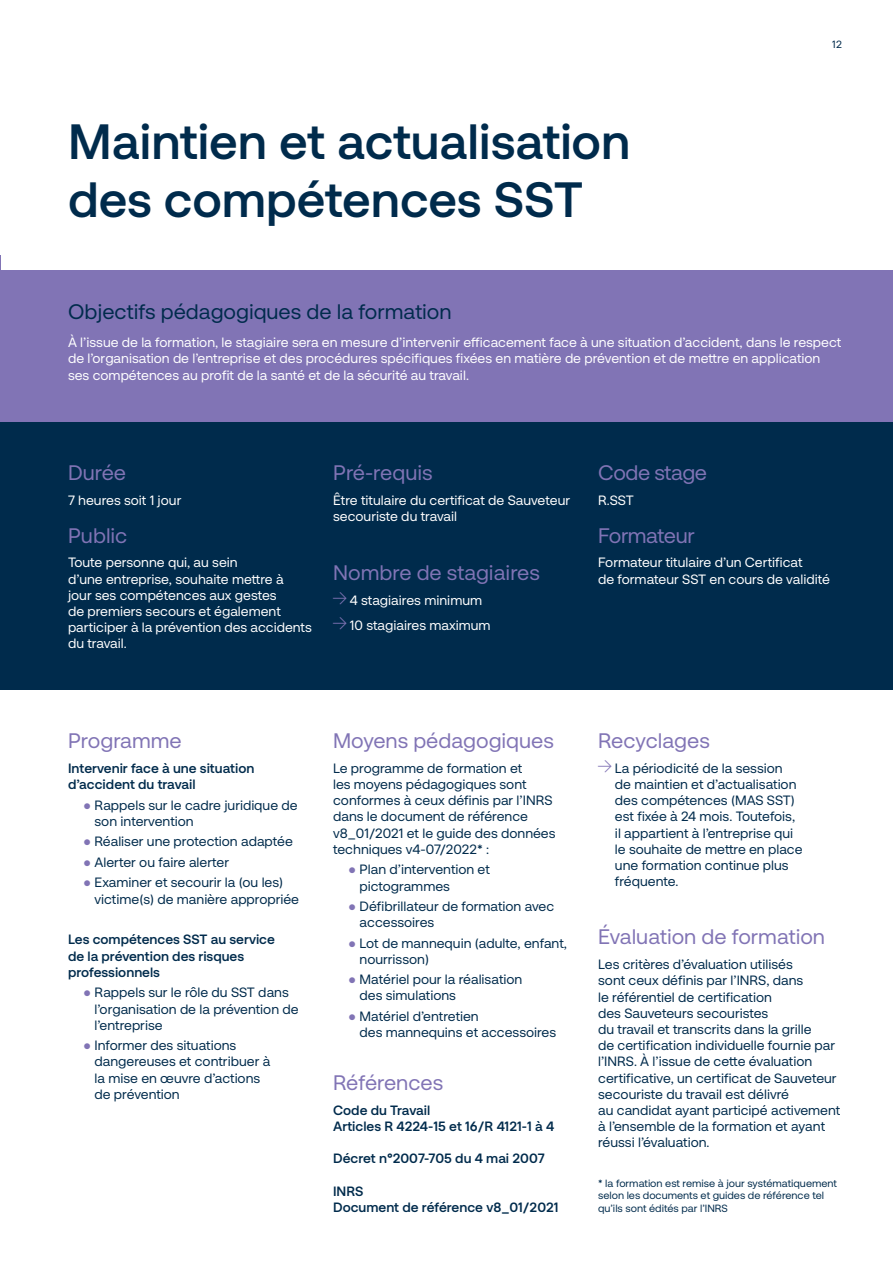
<style>
.page{position:relative;width:893px;height:1263px;background:#fff}
.page>*{position:absolute;margin:0;border:0;box-sizing:border-box;transform-origin:0 0}
.t1{font:700 49.5px/57px "Securitas Pro";letter-spacing:-.005em;color:#002b4c}
.t2{font:21px "Securitas Pro";color:#8174b5}
.t3{font:21px "Securitas Pro";color:#002b4c}
.t4{font:21px "Securitas Pro";letter-spacing:-.02em;color:#8174b5}
.t5{font:21px "Securitas Pro";letter-spacing:-.025em;color:#8174b5}
.t6{font:13.5px/16.2px "Securitas Pro";color:#002b4c}
.t7{font:13.5px/16.2px "Securitas Pro";color:#fff}
.t8{font:700 13.5px/16.2px "Securitas Pro";color:#002b4c}
.t9{font:10.5px/12.6px "Securitas Pro";color:#002b4c}
.s1{font-family:"Arial";font-weight:700;color:#8174b5}
</style>
<div class="page">
<hr style="left:0;top:255px;width:1px;height:170px;background:#8174b5">
<hr style="left:0;top:422px;width:1px;height:252px;background:#002b4c">
<div style="left:1px;top:270px;width:892px;height:170px;background:#8174b5"></div>
<div style="left:1px;top:422px;width:892px;height:267px;background:#002b4c"></div>
<h1 class="t1" style="left:68px;top:114px;width:564px">Maintien et actualisation des compétences SST</h1>
<h2 class="t3" style="left:68px;top:298px;width:385px">Objectifs pédagogiques de la formation</h2>
<p class="t9" style="left:832px;top:37px;width:11px">12</p>
<p class="t7" style="left:68px;top:334px;width:775px">À l’issue de la formation, le stagiaire sera en mesure d’intervenir efficacement face à une situation d’accident, dans le respect de l’organisation de l’entreprise et des procédures spécifiques fixées en matière de prévention et de mettre en application ses compétences au profit de la santé et de la sécurité au travail.</p>
<h2 class="t2" style="left:68px;top:459px;width:60px">Durée</h2>
<p class="t7" style="left:68px;top:491px;width:115px">7 heures soit 1 jour</p>
<h2 class="t2" style="left:68px;top:522px;width:61px">Public</h2>
<p class="t7" style="left:68px;top:554px;width:245px">Toute personne qui, au sein<br>d’une entreprise, souhaite mettre à<br>jour ses compétences aux gestes<br>de premiers secours et également participer à la prévention des accidents du travail.</p>
<h2 class="t2" style="left:333px;top:460px;width:101px">Pré-requis</h2>
<p class="t7" style="left:333px;top:492px;width:239px">Être titulaire du certificat de Sauveteur secouriste du travail</p>
<h2 class="t2" style="left:333px;top:560px;width:208px">Nombre de stagiaires</h2>
<p class="t7" style="left:350px;top:588px;width:142px;line-height:24.8px">4 stagiaires minimum<br>10 stagiaires maximum</p>
<h2 class="t5" style="left:598px;top:459px;width:110px">Code stage</h2>
<p class="t7" style="left:598px;top:491px;width:37px">R.SST</p>
<h2 class="t4" style="left:598px;top:522px;width:98px">Formateur</h2>
<p class="t7" style="left:598px;top:554px;width:233px">Formateur titulaire d’un Certificat<br>de formateur SST en cours de validité</p>
<h2 class="t2" style="left:68px;top:728px;width:115px">Programme</h2>
<p class="t8" style="left:68px;top:760px;width:188px">Intervenir face à une situation d’accident du travail</p>
<p class="t6" style="left:95px;top:797px;width:205px;text-indent:-11px"><span class="s1">●</span> Rappels sur le cadre juridique de son intervention</p>
<p class="t6" style="left:83px;top:833px;width:211px"><span class="s1">●</span> Réaliser une protection adaptée</p>
<p class="t6" style="left:83px;top:854px;width:148px"><span class="s1">●</span> Alerter ou faire alerter</p>
<p class="t6" style="left:95px;top:874px;width:206px;text-indent:-11px"><span class="s1">●</span> Examiner et secourir la (ou les) victime(s) de manière appropriée</p>
<p class="t8" style="left:68px;top:931px;width:208px">Les compétences SST au service de la prévention des risques professionnels</p>
<p class="t6" style="left:95px;top:984px;width:206px;text-indent:-11px"><span class="s1">●</span> Rappels sur le rôle du SST dans l’organisation de la prévention de l’entreprise</p>
<p class="t6" style="left:95px;top:1037px;width:177px;text-indent:-11px"><span class="s1">●</span> Informer des situations dangereuses et contribuer à la mise en œuvre d’actions de prévention</p>
<h2 class="t2" style="left:333px;top:728px;width:222px">Moyens pédagogiques</h2>
<p class="t6" style="left:333px;top:760px;width:224px">Le programme de formation et<br>les moyens pédagogiques sont conformes à ceux définis par l’INRS dans le document de référence v8_01/2021 et le guide des données techniques v4-07/2022* :</p>
<p class="t6" style="left:360px;top:861px;width:132px;text-indent:-11px"><span class="s1">●</span> Plan d’intervention et pictogrammes</p>
<p class="t6" style="left:360px;top:898px;width:196px;text-indent:-11px"><span class="s1">●</span> Défibrillateur de formation avec accessoires</p>
<p class="t6" style="left:360px;top:934px;width:209px;text-indent:-11px"><span class="s1">●</span> Lot de mannequin (adulte, enfant, nourrisson)</p>
<p class="t6" style="left:360px;top:971px;width:164px;text-indent:-11px"><span class="s1">●</span> Matériel pour la réalisation des simulations</p>
<p class="t6" style="left:360px;top:1008px;width:198px;text-indent:-11px"><span class="s1">●</span> Matériel d’entretien<br>des mannequins et accessoires</p>
<h2 class="t2" style="left:333px;top:1069px;width:112px">Références</h2>
<p class="t8" style="left:333px;top:1102px;width:223px">Code du Travail<br>Articles R 4224-15 et 16/R 4121-1 à 4</p>
<p class="t8" style="left:333px;top:1150px;width:213px">Décret n°2007-705 du 4 mai 2007</p>
<p class="t8" style="left:333px;top:1183px;width:227px">INRS<br>Document de référence v8_01/2021</p>
<h2 class="t2" style="left:598px;top:728px;width:113px">Recyclages</h2>
<p class="t6" style="left:615px;top:760px;width:189px">La périodicité de la session<br>de maintien et d’actualisation des compétences (MAS SST) est fixée à 24 mois. Toutefois, il appartient à l’entreprise qui le souhaite de mettre en place une formation continue plus fréquente.</p>
<h2 class="t2" style="left:598px;top:924px;width:228px">Évaluation de formation</h2>
<p class="t6" style="left:598px;top:956px;width:244px">Les critères d’évaluation utilisés<br>sont ceux définis par l’INRS, dans<br>le référentiel de certification<br>des Sauveteurs secouristes<br>du travail et transcrits dans la grille<br>de certification individuelle fournie par l’INRS. À l’issue de cette évaluation certificative, un certificat de Sauveteur secouriste du travail est délivré<br>au candidat ayant participé activement à l’ensemble de la formation et ayant réussi l’évaluation.</p>
<p class="t9" style="left:598px;top:1176px;width:240px">* la formation est remise à jour systématiquement selon les documents et guides de référence tel qu’ils sont édités par l’INRS</p>
</div>
